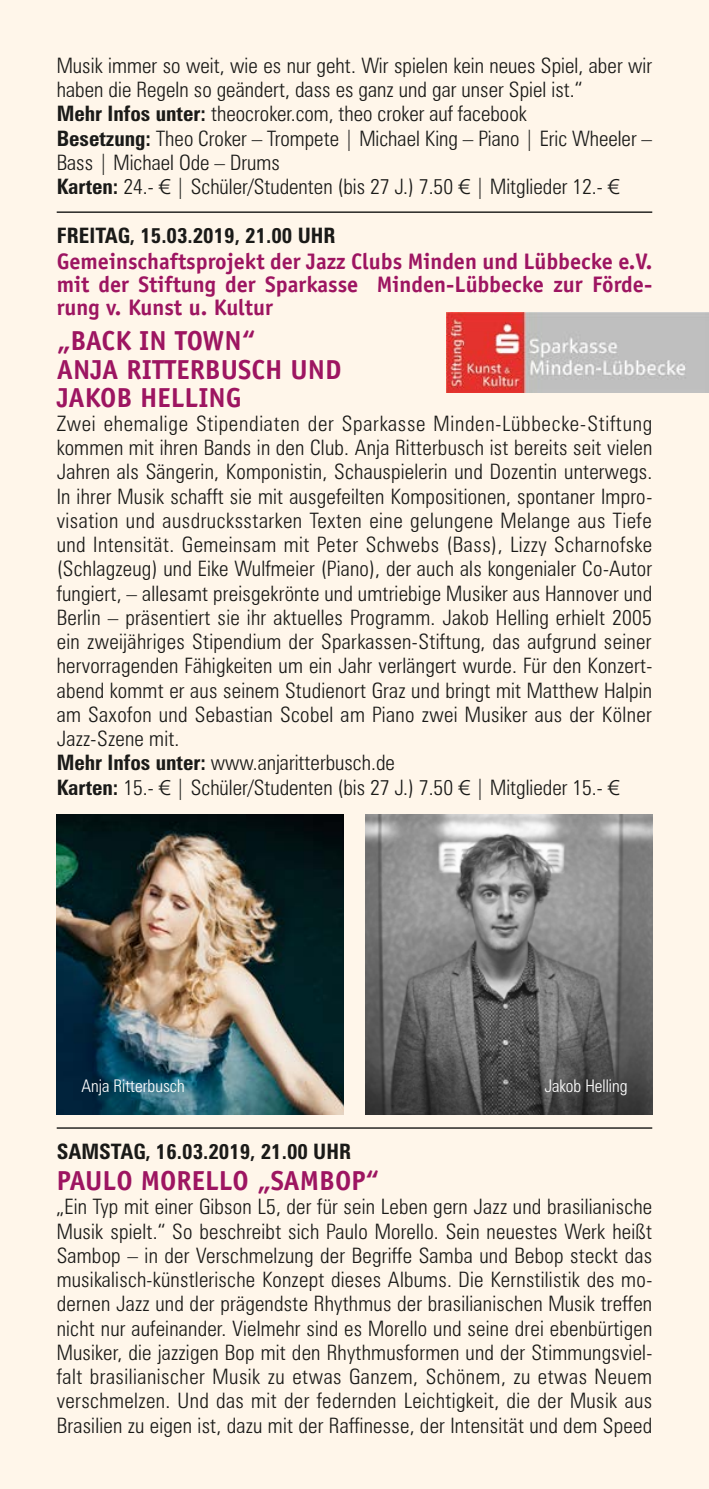
<style>
.page{position:relative;width:709px;height:1489px;background:#fff}
.page>*{position:absolute;margin:0;border:0;box-sizing:border-box;transform-origin:0 0}
.t1{font:700 27.5px/28px "Officina Sans";color:#9d1561}
.t2{font:700 22.5px/23px "Officina Sans";color:#9d1561;text-align:justify}
.t3{font:300 condensed 21.25px/24.2px "Zurich BT";letter-spacing:.01em;color:#1a1a18}
.t4{font:700 condensed 21.25px "Zurich BT";color:#1a1a18}
.t5{font:300 condensed 17.5px "Zurich BT";color:#fff}
.s1{font-weight:700}
.s2{font-family:"Linotype Euro Font Ato F";font-weight:400;font-stretch:normal}
</style>
<div class="page">
<div style="left:0;top:0;width:709px;height:1488px;background:#fff6ea"></div>
<hr style="left:57px;top:211px;width:595px;height:2px;background:#1a1a18">
<hr style="left:57px;top:1127px;width:595px;height:1px;background:#1a1a18">
<img style="left:447px;top:312px;width:262px;height:80px">
<img style="left:365px;top:815px;width:287px;height:299px">
<img style="left:57px;top:815px;width:287px;height:299px">
<p class="t3" style="left:57px;top:53px;width:597px">Musik immer so weit, wie es nur geht. Wir spielen kein neues Spiel, aber wir haben die Regeln so geändert, dass es ganz und gar unser Spiel ist.“<br><span class="s1">Mehr Infos unter:</span> theocroker.com, theo croker auf facebook<br><span class="s1">Besetzung:</span> Theo Croker – Trompete | Michael King – Piano | Eric Wheeler – Bass | Michael Ode – Drums<br><span class="s1">Karten:</span> 24.- <span class="s2">1</span> | Schüler/Studenten (bis 27 J.) 7.50 <span class="s2">1</span> | Mitglieder 12.- <span class="s2">1</span></p>
<p class="t4" style="left:57px;top:222px;width:280px">FREITAG, 15.03.2019, 21.00 UHR</p>
<p class="t2" style="left:57px;top:250px;width:597px">Gemeinschaftsprojekt der Jazz Clubs Minden und Lübbecke e.V. mit der Stiftung der Sparkasse Minden-Lübbecke zur Förde&shy;rung v. Kunst u. Kultur</p>
<p class="t1" style="left:57px;top:327px;width:286px">„BACK IN TOWN“<br>ANJA RITTERBUSCH UND<br>JAKOB HELLING</p>
<p class="t3" style="left:57px;top:411px;width:597px">Zwei ehemalige Stipendiaten der Sparkasse Minden-Lübbecke-Stiftung kommen mit ihren Bands in den Club. Anja Ritterbusch ist bereits seit vielen Jahren als Sängerin, Komponistin, Schauspielerin und Dozentin unterwegs.<br>In ihrer Musik schafft sie mit ausgefeilten Kompositionen, spontaner Impro&shy;visation und ausdrucksstarken Texten eine gelungene Melange aus Tiefe und Intensität. Gemeinsam mit Peter Schwebs (Bass), Lizzy Scharnofske (Schlagzeug) und Eike Wulfmeier (Piano), der auch als kongenialer Co-Autor fungiert, – allesamt preisgekrönte und umtriebige Musiker aus Hannover und Berlin – präsentiert sie ihr aktuelles Programm. Jakob Helling erhielt 2005 ein zweijähriges Stipendium der Sparkassen-Stiftung, das aufgrund seiner hervorragenden Fähigkeiten um ein Jahr verlängert wurde. Für den Konzert&shy;abend kommt er aus seinem Studienort Graz und bringt mit Matthew Halpin am Saxofon und Sebastian Scobel am Piano zwei Musiker aus der Kölner Jazz-Szene mit.<br><span class="s1">Mehr Infos unter:</span> www.anjaritterbusch.de<br><span class="s1">Karten:</span> 15.- <span class="s2">1</span> | Schüler/Studenten (bis 27 J.) 7.50 <span class="s2">1</span> | Mitglieder 15.- <span class="s2">1</span></p>
<p class="t5" style="left:81px;top:1075px;width:105px">Anja Ritterbusch</p>
<p class="t5" style="left:544px;top:1075px;width:85px">Jakob Helling</p>
<p class="t4" style="left:57px;top:1138px;width:296px">SAMSTAG, 16.03.2019, 21.00 UHR</p>
<p class="t1" style="left:57px;top:1166px;width:324px">PAULO MORELLO „SAMBOP“</p>
<p class="t3" style="left:57px;top:1194px;width:597px;text-align:justify">„Ein Typ mit einer Gibson L5, der für sein Leben gern Jazz und brasilianische Musik spielt.“ So beschreibt sich Paulo Morello. Sein neuestes Werk heißt Sambop – in der Verschmelzung der Begriffe Samba und Bebop steckt das musikalisch-künstlerische Konzept dieses Albums. Die Kernstilistik des mo&shy;dernen Jazz und der prägendste Rhythmus der brasilianischen Musik treffen nicht nur aufeinander. Vielmehr sind es Morello und seine drei ebenbürtigen Musiker, die jazzigen Bop mit den Rhythmusformen und der Stimmungsviel&shy;falt brasilianischer Musik zu etwas Ganzem, Schönem, zu etwas Neuem verschmelzen. Und das mit der federnden Leichtigkeit, die der Musik aus Brasilien zu eigen ist, dazu mit der Raffinesse, der Intensität und dem Speed</p>
</div>
